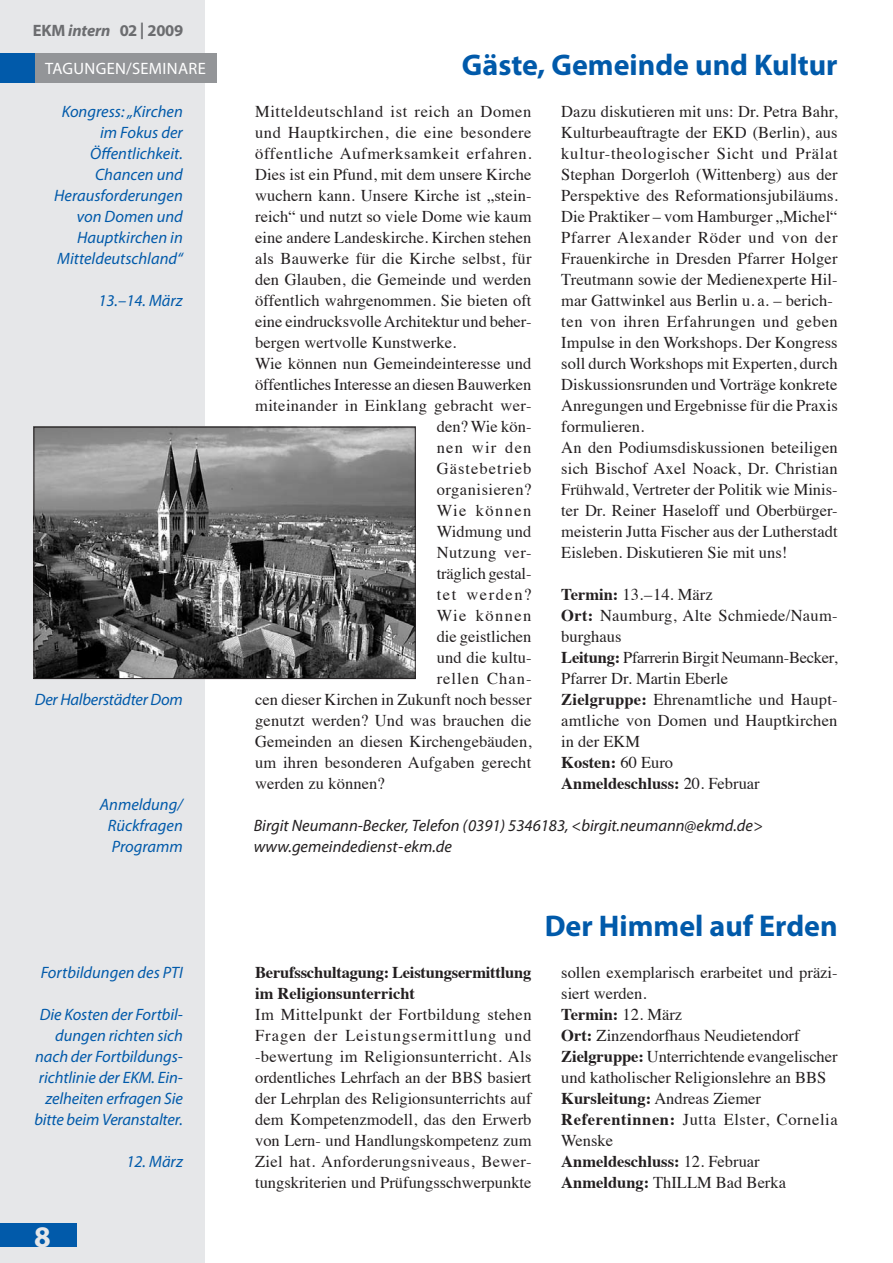
<style>
.page{position:relative;width:893px;height:1263px;background:#fff}
.page>*{position:absolute;margin:0;border:0;box-sizing:border-box;transform-origin:0 0}
.t1{font:700 30px "Myriad Pro";color:#015aaa}
.t2{font:700 30px "Myriad Pro";color:#e6e7e9}
.t3{font:16.5px/21px "Times";letter-spacing:.005em;color:#231f20}
.t4{font:italic 16.5px/21px "Myriad Pro";color:#015aaa;text-align:right}
.t5{font:italic 16.5px/21px "Myriad Pro";color:#231f20}
.t6{font:16.5px "Times";letter-spacing:.03em;color:#231f20}
.t7{font:16.5px "Times";letter-spacing:.04em;color:#231f20}
.t8{font:16.5px "Times";letter-spacing:.025em;color:#231f20}
.t9{font:16.5px "Times";letter-spacing:.035em;color:#231f20}
.t10{font:16.5px "Times";letter-spacing:.085em;color:#231f20}
.t11{font:16.5px "Myriad Pro";letter-spacing:.02em;color:#fff}
.t12{font:700 16.5px "Myriad Pro";letter-spacing:-.01em;color:#6c6d70}
.t13{font:16.5px "Times";letter-spacing:.065em;color:#231f20}
.t14{font:16.5px "Times";letter-spacing:.06em;color:#231f20}
.t15{font:16.5px "Times";letter-spacing:.095em;color:#231f20}
.t16{font:16.5px "Times";letter-spacing:.075em;color:#231f20}
.s1{font-style:italic}
.s2{font-weight:700}
</style>
<div class="page">
<div style="left:0;top:0;width:204px;height:1263px;background:#e6e7e9"></div>
<div style="left:34px;top:53px;width:183px;height:30px;background:#939598"></div>
<div style="left:0;top:53px;width:34px;height:30px;background:#015aaa"></div>
<img style="left:36px;top:429px;width:377px;height:248px">
<div style="left:34px;top:427px;width:381px;height:252px;border:1px solid #231f20"></div>
<div style="left:0;top:1223px;width:77px;height:23px;background:#015aaa"></div>
<p class="t12" style="left:33px;top:20px;width:152px">EKM <span class="s1">intern</span> 02 | 2009</p>
<p class="t11" style="left:45px;top:58px;width:97px">TAGUNGEN/SEMIN</p>
<p class="t11" style="left:178px;top:58px;width:29px">ARE</p>
<p class="t4" style="left:54px;top:101px;width:130px">Kongress: „Kirchen im Fokus der<br>Öffentlichkeit.<br>Chancen und<br>Herausforderungen von Domen und<br>Hauptkirchen in<br>Mitteldeutschland“</p>
<p class="t4" style="left:98px;top:290px;width:86px">13.–14. März</p>
<p class="t4" style="left:35px;top:689px;width:150px">Der Halberstädter Dom</p>
<p class="t4" style="left:108px;top:794px;width:76px;text-align:justify;text-indent:-8px">Anmeldung/ Rückfragen Programm</p>
<p class="t4" style="left:41px;top:962px;width:144px">Fortbildungen des PTI</p>
<p class="t4" style="left:34px;top:1004px;width:150px">Die Kosten der Fortbil&shy;dungen richten sich nach der Fortbildungs&shy;richtlinie der EKM. Ein&shy;zelheiten erfragen Sie bitte beim Veranstalter.</p>
<p class="t4" style="left:126px;top:1151px;width:58px">12. März</p>
<p class="t2" style="left:34px;top:1217px;width:18px">8</p>
<p class="t1" style="left:462px;top:45px;width:377px">Gäste, Gemeinde und Kultur</p>
<p class="t9" style="left:255px;top:96px;width:278px">Mitteldeutschland ist reich an Domen</p>
<p class="t6" style="left:255px;top:117px;width:278px">und Hauptkirchen, die eine besondere</p>
<p class="t7" style="left:255px;top:138px;width:278px">öffentliche Aufmerksamkeit erfahren.</p>
<p class="t3" style="left:255px;top:163px;width:278px">Dies ist ein Pfund, mit dem unsere Kirche</p>
<p class="t3" style="left:255px;top:184px;width:278px">wuchern kann. Unsere Kirche ist „stein-</p>
<p class="t3" style="left:255px;top:205px;width:278px">reich“ und nutzt so viele Dome wie kaum</p>
<p class="t3" style="left:255px;top:226px;width:278px">eine andere Landeskirche. Kirchen stehen</p>
<p class="t3" style="left:255px;top:247px;width:278px">als Bauwerke für die Kirche selbst, für</p>
<p class="t3" style="left:255px;top:268px;width:278px">den Glauben, die Gemeinde und werden</p>
<p class="t3" style="left:255px;top:289px;width:278px">öffentlich wahrgenommen. Sie bieten oft</p>
<p class="t3" style="left:255px;top:310px;width:278px">eine eindrucksvolle Architektur und beher-</p>
<p class="t3" style="left:255px;top:331px;width:203px">bergen wertvolle Kunstwerke.</p>
<p class="t3" style="left:255px;top:352px;width:278px">Wie können nun Gemeindeinteresse und</p>
<p class="t3" style="left:255px;top:373px;width:278px">öffentliches Interesse an diesen Bauwerken</p>
<p class="t8" style="left:255px;top:390px;width:278px">miteinander in Einklang gebracht wer-</p>
<p class="t3" style="left:437px;top:415px;width:96px">den? Wie kön-</p>
<p class="t16" style="left:437px;top:432px;width:96px">nen wir den</p>
<p class="t13" style="left:437px;top:453px;width:96px">Gästebetrieb</p>
<p class="t6" style="left:437px;top:474px;width:96px">organisieren?</p>
<p class="t10" style="left:437px;top:495px;width:96px">Wie können</p>
<p class="t3" style="left:437px;top:520px;width:96px">Widmung und</p>
<p class="t6" style="left:437px;top:537px;width:96px">Nutzung ver-</p>
<p class="t3" style="left:437px;top:562px;width:96px">träglich gestal-</p>
<p class="t15" style="left:437px;top:579px;width:96px">tet werden?</p>
<p class="t10" style="left:437px;top:600px;width:96px">Wie können</p>
<p class="t3" style="left:437px;top:625px;width:96px">die geistlichen</p>
<p class="t3" style="left:437px;top:646px;width:96px">und die kultu-</p>
<p class="t14" style="left:437px;top:663px;width:96px">rellen Chan-</p>
<p class="t3" style="left:255px;top:688px;width:278px">cen dieser Kirchen in Zukunft noch besser</p>
<p class="t3" style="left:255px;top:709px;width:278px">genutzt werden? Und was brauchen die</p>
<p class="t3" style="left:255px;top:730px;width:278px">Gemeinden an diesen Kirchengebäuden,</p>
<p class="t3" style="left:255px;top:751px;width:278px">um ihren besonderen Aufgaben gerecht</p>
<p class="t3" style="left:255px;top:772px;width:131px">werden zu können?</p>
<p class="t3" style="left:561px;top:100px;width:278px">Dazu diskutieren mit uns: Dr. Petra Bahr, Kulturbeauftragte der EKD (Berlin), aus kultur-theologischer Sicht und Prälat Stephan Dorgerloh (Wittenberg) aus der Perspektive des Reformationsjubiläums.<br>Die Praktiker – vom Hamburger „Michel“ Pfarrer Alexander Röder und von der Frauenkirche in Dresden Pfarrer Holger Treutmann sowie der Medienexperte Hil&shy;mar Gattwinkel aus Berlin u. a. – berich&shy;ten von ihren Erfahrungen und geben Impulse in den Workshops. Der Kongress soll durch Workshops mit Experten, durch Diskussionsrunden und Vorträge konkrete Anregungen und Ergebnisse für die Praxis formulieren.<br>An den Podiumsdiskussionen beteiligen sich Bischof Axel Noack, Dr. Christian Frühwald, Vertreter der Politik wie Minis&shy;ter Dr. Reiner Haseloff und Oberbürger&shy;meisterin Jutta Fischer aus der Lutherstadt Eisleben. Diskutieren Sie mit uns!</p>
<p class="t3" style="left:561px;top:583px;width:278px"><span class="s2">Termin:</span> 13.–14. März<br><span class="s2">Ort:</span> Naumburg, Alte Schmiede/Naum&shy;burghaus<br><span class="s2">Leitung:</span> Pfarrerin Birgit Neumann-Becker,<br>Pfarrer Dr. Martin Eberle<br><span class="s2">Zielgruppe:</span> Ehrenamtliche und Haupt&shy;amtliche von Domen und Hauptkirchen in der EKM<br><span class="s2">Kosten:</span> 60 Euro<br><span class="s2">Anmeldeschluss:</span> 20. Februar</p>
<p class="t5" style="left:254px;top:815px;width:511px">Birgit Neumann-Becker, Telefon (0391) 5346183, &lt;birgit.neumann@ekmd.de&gt; www.gemeindedienst-ekm.de</p>
<p class="t1" style="left:545px;top:906px;width:295px">Der Himmel auf Erden</p>
<p class="t3" style="left:255px;top:961px;width:278px"><span class="s2">Berufsschultagung: Leistungsermittlung im Religionsunterricht<br></span>Im Mittelpunkt der Fortbildung stehen Fragen der Leistungsermittlung und -bewertung im Religionsunterricht. Als ordentliches Lehrfach an der BBS basiert der Lehrplan des Religionsunterrichts auf dem Kompetenzmodell, das den Erwerb von Lern- und Handlungskompetenz zum Ziel hat. Anforderungsniveaus, Bewer&shy;tungskriterien und Prüfungsschwerpunkte</p>
<p class="t3" style="left:561px;top:961px;width:278px">sollen exemplarisch erarbeitet und präzi&shy;siert werden.<br><span class="s2">Termin:</span> 12. März<br><span class="s2">Ort:</span> Zinzendorfhaus Neudietendorf<br><span class="s2">Zielgruppe:</span> Unterrichtende evangelischer und katholischer Religionslehre an BBS<br><span class="s2">Kursleitung:</span> Andreas Ziemer<br><span class="s2">Referentinnen:</span> Jutta Elster, Cornelia<br>Wenske<br><span class="s2">Anmeldeschluss:</span> 12. Februar<br><span class="s2">Anmeldung:</span> ThILLM Bad Berka</p>
</div>
